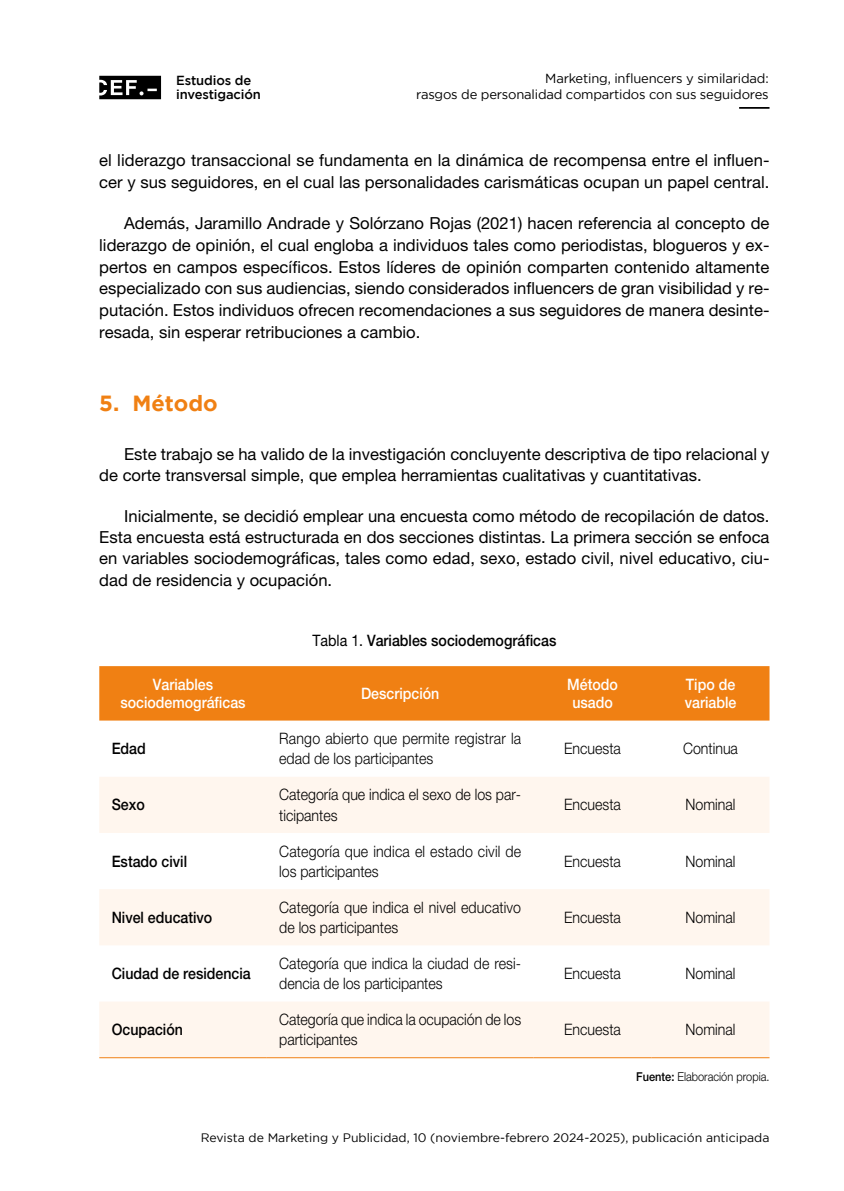
<style>
.page{position:relative;width:844px;height:1191px;background:#fff}
.page>*{position:absolute;margin:0;border:0;box-sizing:border-box;transform-origin:0 0}
.epígrafe_1{font:700 21.88px "Gotham";color:#f08013}
.texto_normal{font:16.62px/21.7px "Helvetica Neue LT Std";color:#000}
.Tablas_y_gráficos{font:300 15.75px/20.1px "Helvetica Neue LT Std";color:#000;scale:.9 1}
.Cabeceras_tablas_y_g{font:500 15.75px/18.4px "Helvetica Neue LT Std";color:#fff;text-align:center;scale:.9 1}
.Tablas_y_gráficos-2{font:500 15.75px "Helvetica Neue LT Std";color:#000;scale:.9 1}
.Titulos_figuras{font:500 15.75px "Helvetica Neue LT Std";color:#000;scale:.9 1}
.t1{font:13.12px/16.6px "Gotham";letter-spacing:-.015em;color:#000;text-align:right}
.t2{font:500 13.12px/14.2px "Gotham";letter-spacing:-.01em;color:#000}
.t3{font:12.25px "Gotham";color:#000}
.Fuente_tablas_y_graf{font:300 12.25px "Helvetica Neue LT Std";color:#000;scale:.9 1}
.s1{font-weight:400}
.s2{font-weight:500}
</style>
<div class="page">
<svg style="left:99px;top:76px;width:62px;height:23px"></svg>
<hr style="left:739px;top:107px;width:30px;height:2px;background:#000">
<div style="left:99px;top:666px;width:670px;height:54px;background:#f08013"></div>
<svg style="left:99px;top:777px;width:670px;height:280px;fill:#fff6ee"></svg>
<hr style="left:99px;top:1057px;width:168px;height:1px;background:#f08013">
<hr style="left:267px;top:1057px;width:266px;height:1px;background:#f08013">
<hr style="left:533px;top:1057px;width:118px;height:1px;background:#f08013">
<hr style="left:651px;top:1057px;width:118px;height:1px;background:#f08013">
<p class="t2" style="left:176px;top:73px;width:86px">Estudios de investigación</p>
<p class="t1" style="left:416px;top:69px;width:354px">Marketing, influencers y similaridad:<br>rasgos de personalidad compartidos con sus seguidores</p>
<p class="texto_normal" style="left:99px;top:149px;width:671px">el liderazgo transaccional se fundamenta en la dinámica de recompensa entre el influen&shy;cer y sus seguidores, en el cual las personalidades carismáticas ocupan un papel central.</p>
<p class="texto_normal" style="left:99px;top:212px;width:671px;text-align:justify;text-indent:25px">Además, Jaramillo Andrade y Solórzano Rojas (2021) hacen referencia al concepto de liderazgo de opinión, el cual engloba a individuos tales como periodistas, blogueros y ex&shy;pertos en campos específicos. Estos líderes de opinión comparten contenido altamente especializado con sus audiencias, siendo considerados influencers de gran visibilidad y re&shy;putación. Estos individuos ofrecen recomendaciones a sus seguidores de manera desinte&shy;resada, sin esperar retribuciones a cambio.</p>
<p class="epígrafe_1" style="left:99px;top:390px;width:120px">5. Método</p>
<p class="texto_normal" style="left:99px;top:443px;width:671px;line-height:21.2px;text-indent:25px">Este trabajo se ha valido de la investigación concluyente descriptiva de tipo relacional y de corte transversal simple, que emplea herramientas cualitativas y cuantitativas.</p>
<p class="texto_normal" style="left:99px;top:505px;width:671px;line-height:21.2px;text-align:justify;text-indent:25px">Inicialmente, se decidió emplear una encuesta como método de recopilación de datos.<br>Esta encuesta está estructurada en dos secciones distintas. La primera sección se enfoca en variables sociodemográficas, tales como edad, sexo, estado civil, nivel educativo, ciu&shy;dad de residencia y ocupación.</p>
<p class="Titulos_figuras" style="left:312px;top:631px;width:272px"><span class="s1">Tabla 1.</span> Variables sociodemográficas</p>
<p class="Cabeceras_tablas_y_g" style="left:120px;top:675px;width:140px">Variables sociodemográficas</p>
<p class="Cabeceras_tablas_y_g" style="left:361px;top:684px;width:88px">Descripción</p>
<p class="Cabeceras_tablas_y_g" style="left:567px;top:675px;width:58px">Método usado</p>
<p class="Cabeceras_tablas_y_g" style="left:684px;top:675px;width:59px;text-align:left">Tipo de variable</p>
<p class="Tablas_y_gráficos-2" style="left:112px;top:739px;width:39px">Edad</p>
<p class="Tablas_y_gráficos" style="left:279px;top:728px;width:270px">Rango abierto que permite registrar la edad de los participantes</p>
<p class="Tablas_y_gráficos" style="left:564px;top:738px;width:65px">Encuesta</p>
<p class="Tablas_y_gráficos" style="left:683px;top:738px;width:62px">Continua</p>
<p class="Tablas_y_gráficos-2" style="left:112px;top:795px;width:38px">Sexo</p>
<p class="Tablas_y_gráficos" style="left:279px;top:784px;width:270px">Categoría que indica el sexo de los par&shy;ticipantes</p>
<p class="Tablas_y_gráficos" style="left:564px;top:794px;width:65px">Encuesta</p>
<p class="Tablas_y_gráficos" style="left:685px;top:794px;width:57px">Nominal</p>
<p class="Tablas_y_gráficos-2" style="left:112px;top:851px;width:85px">Estado civil</p>
<p class="Tablas_y_gráficos" style="left:279px;top:840px;width:270px">Categoría que indica el estado civil de los participantes</p>
<p class="Tablas_y_gráficos" style="left:564px;top:850px;width:65px">Encuesta</p>
<p class="Tablas_y_gráficos" style="left:685px;top:850px;width:57px">Nominal</p>
<p class="Tablas_y_gráficos-2" style="left:112px;top:908px;width:113px">Nivel educativo</p>
<p class="Tablas_y_gráficos" style="left:279px;top:896px;width:270px">Categoría que indica el nivel educativo de los participantes</p>
<p class="Tablas_y_gráficos" style="left:564px;top:907px;width:65px">Encuesta</p>
<p class="Tablas_y_gráficos" style="left:685px;top:907px;width:57px">Nominal</p>
<p class="Tablas_y_gráficos-2" style="left:112px;top:964px;width:156px">Ciudad de residencia</p>
<p class="Tablas_y_gráficos" style="left:279px;top:953px;width:270px">Categoría que indica la ciudad de resi&shy;dencia de los participantes</p>
<p class="Tablas_y_gráficos" style="left:564px;top:963px;width:65px">Encuesta</p>
<p class="Tablas_y_gráficos" style="left:685px;top:963px;width:57px">Nominal</p>
<p class="Tablas_y_gráficos-2" style="left:112px;top:1020px;width:81px">Ocupación</p>
<p class="Tablas_y_gráficos" style="left:279px;top:1009px;width:270px">Categoría que indica la ocupación de los participantes</p>
<p class="Tablas_y_gráficos" style="left:564px;top:1019px;width:65px">Encuesta</p>
<p class="Tablas_y_gráficos" style="left:685px;top:1019px;width:57px">Nominal</p>
<p class="Fuente_tablas_y_graf" style="left:636px;top:1069px;width:149px"><span class="s2">Fuente:</span> Elaboración propia.</p>
<p class="t3" style="left:201px;top:1131px;width:570px">Revista de Marketing y Publicidad, 10 (noviembre-febrero 2024-2025), publicación anticipada</p>
</div>
